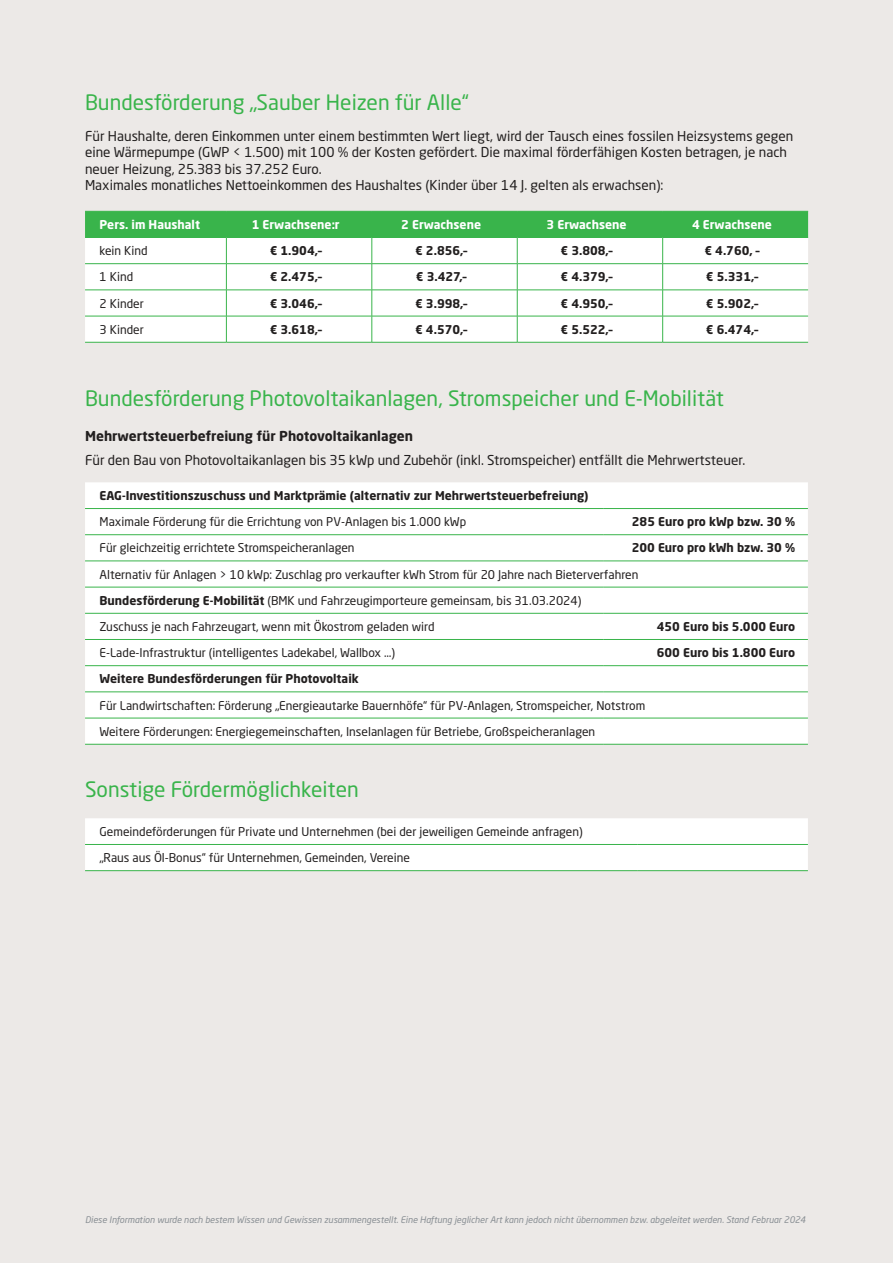
<style>
.page{position:relative;width:893px;height:1263px;background:#ece9e7}
.page>*{position:absolute;margin:0;border:0;box-sizing:border-box;transform-origin:0 0}
.t1{font:21px "Neo Sans W1 G";color:#39b44b}
.t2{font:13.5px/16.2px "Neo Sans W1 G";color:#221f1f}
.t3{font:700 13.5px "Neo Sans W1 G";color:#221f1f}
.t4{font:12px/26.2px "Neo Sans W1 G";color:#221f1f}
.t5{font:700 12px "Neo Sans W1 G";color:#221f1f}
.t6{font:700 12px "Neo Sans W1 G";color:#fff}
.t7{font:italic 9px "Neo Sans W1 G";color:#888e93}
.s1{font-weight:700}
</style>
<div class="page">
<div style="left:85px;top:818px;width:723px;height:52px;background:#fff"></div>
<hr style="left:85px;top:844px;width:553px;height:1px;background:#39b44b">
<hr style="left:638px;top:844px;width:170px;height:1px;background:#39b44b">
<hr style="left:85px;top:870px;width:553px;height:1px;background:#39b44b">
<hr style="left:638px;top:870px;width:170px;height:1px;background:#39b44b">
<div style="left:85px;top:482px;width:723px;height:262px;background:#fff"></div>
<hr style="left:85px;top:508px;width:519px;height:1px;background:#39b44b">
<hr style="left:604px;top:508px;width:204px;height:1px;background:#39b44b">
<hr style="left:85px;top:534px;width:519px;height:1px;background:#39b44b">
<hr style="left:604px;top:534px;width:204px;height:1px;background:#39b44b">
<hr style="left:85px;top:561px;width:519px;height:1px;background:#39b44b">
<hr style="left:604px;top:561px;width:204px;height:1px;background:#39b44b">
<hr style="left:85px;top:587px;width:519px;height:1px;background:#39b44b">
<hr style="left:604px;top:587px;width:204px;height:1px;background:#39b44b">
<hr style="left:85px;top:613px;width:519px;height:1px;background:#39b44b">
<hr style="left:604px;top:613px;width:204px;height:1px;background:#39b44b">
<hr style="left:85px;top:639px;width:519px;height:1px;background:#39b44b">
<hr style="left:604px;top:639px;width:204px;height:1px;background:#39b44b">
<hr style="left:85px;top:665px;width:519px;height:1px;background:#39b44b">
<hr style="left:604px;top:665px;width:204px;height:1px;background:#39b44b">
<hr style="left:85px;top:692px;width:519px;height:1px;background:#39b44b">
<hr style="left:604px;top:692px;width:204px;height:1px;background:#39b44b">
<hr style="left:85px;top:718px;width:519px;height:1px;background:#39b44b">
<hr style="left:604px;top:718px;width:204px;height:1px;background:#39b44b">
<hr style="left:85px;top:744px;width:519px;height:1px;background:#39b44b">
<hr style="left:604px;top:744px;width:204px;height:1px;background:#39b44b">
<hr style="left:226px;top:342px;width:146px;height:1px;background:#39b44b">
<hr style="left:372px;top:342px;width:145px;height:1px;background:#39b44b">
<hr style="left:517px;top:342px;width:146px;height:1px;background:#39b44b">
<hr style="left:663px;top:342px;width:145px;height:1px;background:#39b44b">
<svg style="left:85px;top:212px;width:723px;height:130px;background:#d2eed6"></svg>
<hr style="left:85px;top:342px;width:141px;height:1px;background:#39b44b">
<hr style="left:85px;top:211px;width:141px;height:1px;background:#39b44b">
<hr style="left:226px;top:211px;width:146px;height:1px;background:#39b44b">
<hr style="left:372px;top:211px;width:145px;height:1px;background:#39b44b">
<hr style="left:517px;top:211px;width:146px;height:1px;background:#39b44b">
<hr style="left:663px;top:211px;width:145px;height:1px;background:#39b44b">
<hr style="left:85px;top:237px;width:141px;height:1px;background:#39b44b">
<hr style="left:226px;top:237px;width:146px;height:1px;background:#39b44b">
<hr style="left:372px;top:237px;width:145px;height:1px;background:#39b44b">
<hr style="left:517px;top:237px;width:146px;height:1px;background:#39b44b">
<hr style="left:663px;top:237px;width:145px;height:1px;background:#39b44b">
<h1 class="t1" style="left:85px;top:90px;width:385px">Bundesförderung „Sauber Heizen für Alle“</h1>
<p class="t2" style="left:85px;top:128px;width:710px">Für Haushalte, deren Einkommen unter einem bestimmten Wert liegt, wird der Tausch eines fossilen Heizsystems gegen eine Wärmepumpe (GWP &lt; 1.500) mit 100 % der Kosten gefördert. Die maximal förderfähigen Kosten betragen, je nach neuer Heizung, 25.383 bis 37.252 Euro.<br>Maximales monatliches Nettoeinkommen des Haushaltes (Kinder über 14 J. gelten als erwachsen):</p>
<p class="t6" style="left:100px;top:217px;width:102px">Pers. im Haushalt</p>
<p class="t6" style="left:252px;top:217px;width:89px">1 Erwachsene:r</p>
<p class="t6" style="left:401px;top:217px;width:81px">2 Erwachsene</p>
<p class="t6" style="left:547px;top:217px;width:81px">3 Erwachsene</p>
<p class="t6" style="left:692px;top:217px;width:81px">4 Erwachsene</p>
<p class="t4" style="left:100px;top:238px;width:50px">kein Kind</p>
<p class="t5" style="left:270px;top:244px;width:54px">€ 1.904,–</p>
<p class="t5" style="left:415px;top:244px;width:54px">€ 2.856,–</p>
<p class="t5" style="left:560px;top:244px;width:54px">€ 3.808,–</p>
<p class="t5" style="left:704px;top:244px;width:57px">€ 4.760, –</p>
<p class="t4" style="left:100px;top:264px;width:35px">1 Kind</p>
<p class="t5" style="left:270px;top:270px;width:54px">€ 2.475,–</p>
<p class="t5" style="left:416px;top:270px;width:52px">€ 3.427,–</p>
<p class="t5" style="left:560px;top:270px;width:54px">€ 4.379,–</p>
<p class="t5" style="left:706px;top:270px;width:54px">€ 5.331,–</p>
<p class="t4" style="left:100px;top:290px;width:46px">2 Kinder</p>
<p class="t5" style="left:270px;top:296px;width:54px">€ 3.046,–</p>
<p class="t5" style="left:415px;top:296px;width:54px">€ 3.998,–</p>
<p class="t5" style="left:560px;top:296px;width:54px">€ 4.950,–</p>
<p class="t5" style="left:706px;top:296px;width:54px">€ 5.902,–</p>
<p class="t4" style="left:100px;top:316px;width:46px">3 Kinder</p>
<p class="t5" style="left:270px;top:322px;width:54px">€ 3.618,–</p>
<p class="t5" style="left:415px;top:322px;width:54px">€ 4.570,–</p>
<p class="t5" style="left:560px;top:322px;width:54px">€ 5.522,–</p>
<p class="t5" style="left:706px;top:322px;width:54px">€ 6.474,–</p>
<h1 class="t1" style="left:85px;top:386px;width:640px">Bundesförderung Photovoltaikanlagen, Stromspeicher und E-Mobilität</h1>
<p class="t3" style="left:85px;top:428px;width:329px">Mehrwertsteuerbefreiung für Photovoltaikanlagen</p>
<p class="t2" style="left:85px;top:452px;width:662px">Für den Bau von Photovoltaikanlagen bis 35 kWp und Zubehör (inkl. Stromspeicher) entfällt die Mehrwertsteuer.</p>
<p class="t5" style="left:100px;top:488px;width:491px">EAG-Investitionszuschuss und Marktprämie (alternativ zur Mehrwertsteuerbefreiung)</p>
<p class="t4" style="left:100px;top:509px;width:368px">Maximale Förderung für die Errichtung von PV-Anlagen bis 1.000 kWp</p>
<p class="t5" style="left:632px;top:515px;width:165px">285 Euro pro kWp bzw. 30 %</p>
<p class="t4" style="left:100px;top:535px;width:257px">Für gleichzeitig errichtete Stromspeicheranlagen</p>
<p class="t5" style="left:632px;top:541px;width:165px">200 Euro pro kWh bzw. 30 %</p>
<p class="t4" style="left:100px;top:561px;width:540px">Alternativ für Anlagen &gt; 10 kWp: Zuschlag pro verkaufter kWh Strom für 20 Jahre nach Bieterverfahren<br><span class="s1">Bundesförderung E-Mobilität</span> (BMK und Fahrzeugimporteure gemeinsam, bis 31.03.2024)<br>Zuschuss je nach Fahrzeugart, wenn mit Ökostrom geladen wird</p>
<p class="t5" style="left:657px;top:619px;width:140px">450 Euro bis 5.000 Euro</p>
<p class="t4" style="left:100px;top:639px;width:297px">E-Lade-Infrastruktur (intelligentes Ladekabel, Wallbox …)</p>
<p class="t5" style="left:657px;top:646px;width:140px">600 Euro bis 1.800 Euro</p>
<p class="t5" style="left:100px;top:672px;width:261px">Weitere Bundesförderungen für Photovoltaik</p>
<p class="t4" style="left:100px;top:692px;width:547px">Für Landwirtschaften: Förderung „Energieautarke Bauernhöfe“ für PV-Anlagen, Stromspeicher, Notstrom<br>Weitere Förderungen: Energiegemeinschaften, Inselanlagen für Betriebe, Großspeicheranlagen</p>
<h1 class="t1" style="left:85px;top:777px;width:275px">Sonstige Fördermöglichkeiten</h1>
<p class="t4" style="left:100px;top:818px;width:485px">Gemeindeförderungen für Private und Unternehmen (bei der jeweiligen Gemeinde anfragen) „Raus aus Öl-Bonus“ für Unternehmen, Gemeinden, Vereine</p>
<p class="t7" style="left:85px;top:1216px;width:722px">Diese Information wurde nach bestem Wissen und Gewissen zusammengestellt. Eine Haftung jeglicher Art kann jedoch nicht übernommen bzw. abgeleitet werden. Stand Februar 2024</p>
</div>
